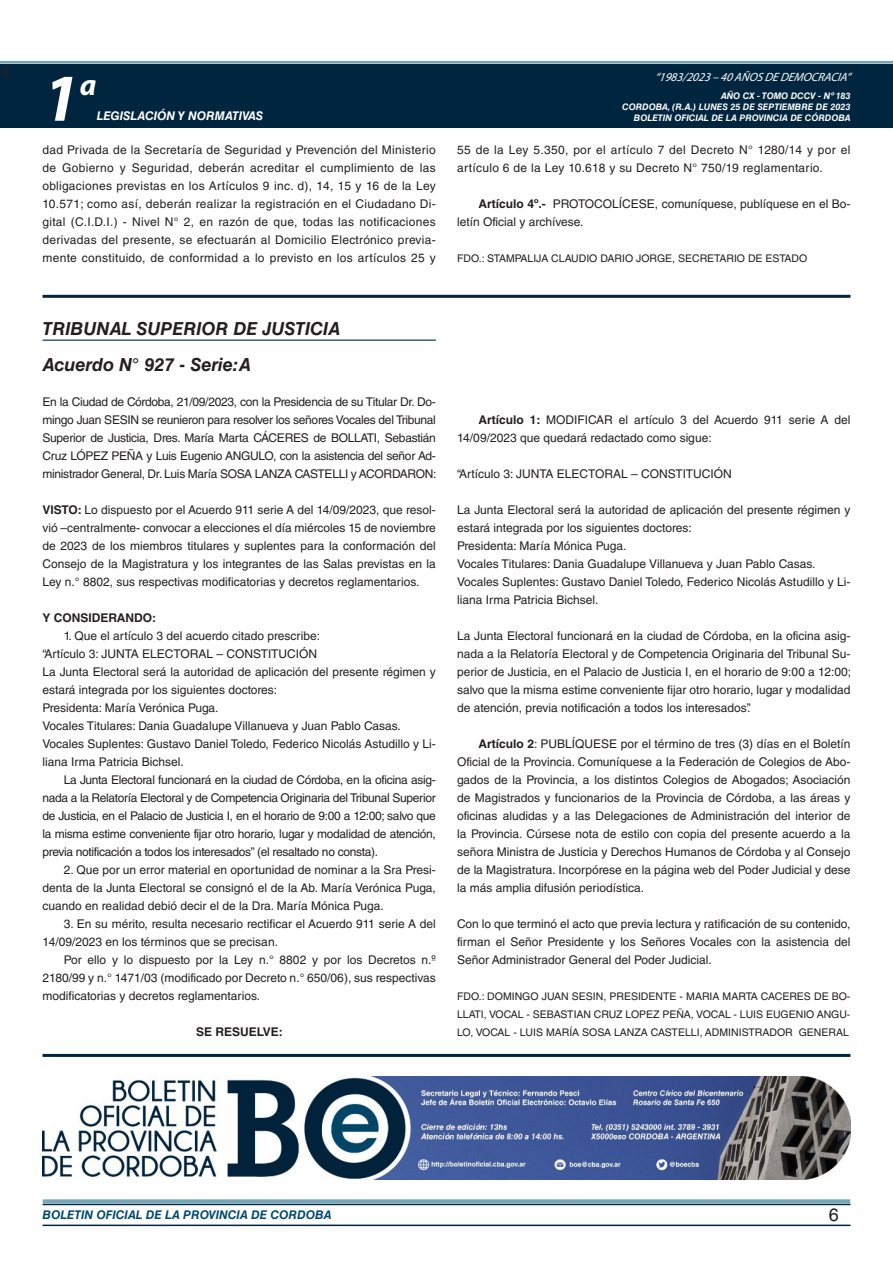
<style>
.page{position:relative;width:893px;height:1263px;background:#fff}
.page>*{position:absolute;margin:0;border:0;box-sizing:border-box;transform-origin:0 0}
.t1{font:italic 700 67.5px "Myriad Pro";color:#fff}
.t2{font:italic 700 30px "Myriad Pro";color:#fff}
.NOMBRE_DE_MINISTERIO{font:italic 700 18px "Helvetica LT Std";color:#231f20}
.t3{font:18px "Minion Pro";color:#231f20}
.t4{font:18px "Helvetica LT Std";color:#231f20}
.TEXTO_BASE{font:12px/18px "Helvetica LT Std";color:#231f20;text-align:justify}
.TEXTO_BASE-2{font:12px/18px "Helvetica LT Std";letter-spacing:.025em;color:#231f20}
.t5{font:italic 700 12px "Helvetica LT Std";color:#004b6c}
.t6{font:italic 12px "Myriad Pro";color:#fff}
.t7{font:italic 700 12px "Helvetica LT Std";color:#fff}
.TEXTO_BASE-3{font:700 12px "Helvetica LT Std";color:#231f20}
.RESUELVE{font:700 12px "Helvetica LT Std";color:#231f20}
.FIRMA{font:10.5px/18px "Helvetica LT Std";color:#231f20;text-align:justify}
.t8{font:italic 700 9px/10.8px "Helvetica LT Std";color:#fff;text-align:right}
.s1{font-weight:700}
</style>
<div class="page">
<div style="left:0;top:61px;width:893px;height:6px;background:#fff;opacity:.75"></div>
<div style="left:0;top:64px;width:893px;height:64px;background:#00263f"></div>
<hr style="left:43px;top:1224px;width:807px;height:2px;background:#00263f">
<div style="left:42px;top:1198px;width:809px;height:8px;background:#fff;opacity:.75"></div>
<hr style="left:43px;top:295px;width:807px;height:3px;background:#00263f">
<hr style="left:43px;top:340px;width:393px;height:1px;background:#00263f">
<img style="left:43px;top:1076px;width:807px;height:104px">
<hr style="left:43px;top:1054px;width:807px;height:3px;background:#00263f">
<h3 class="t3" style="left:0;top:59px;width:10px">4</h3>
<h1 class="t1" style="left:43px;top:54px;width:38px">1</h1>
<h2 class="t2" style="left:80px;top:66px;width:18px">a</h2>
<p class="t7" style="left:97px;top:109px;width:168px">LEGISLACIÓN Y NORMATIVAS</p>
<p class="t6" style="left:655px;top:70px;width:197px">“ 1983/2023 – 40 AÑOS DE DEMOCRACIA”</p>
<p class="t8" style="left:622px;top:91px;width:230px">AÑO CX - TOMO DCCV - Nº 183<br>CORDOBA, (R.A.) LUNES 25 DE SEPTIEMBRE DE 2023<br>BOLETIN OFICIAL DE LA PROVINCIA DE CÓRDOBA</p>
<p class="TEXTO_BASE" style="left:43px;top:141px;width:395px">dad Privada de la Secretaría de Seguridad y Prevención del Ministerio de Gobierno y Seguridad, deberán acreditar el cumplimiento de las obligaciones previstas en los Artículos 9 inc. d), 14, 15 y 16 de la Ley 10.571; como así, deberán realizar la registración en el Ciudadano Di&shy;gital (C.I.D.I.) - Nivel N° 2, en razón de que, todas las notificaciones derivadas del presente, se efectuarán al Domicilio Electrónico previa&shy;mente constituido, de conformidad a lo previsto en los artículos 25 y</p>
<p class="TEXTO_BASE-2" style="left:457px;top:141px;width:395px">55 de la Ley 5.350, por el artículo 7 del Decreto N° 1280/14 y por el artículo 6 de la Ley 10.618 y su Decreto N° 750/19 reglamentario.</p>
<p class="TEXTO_BASE" style="left:457px;top:195px;width:395px;text-indent:21px"><span class="s1">Artículo 4º.-</span> PROTOCOLÍCESE, comuníquese, publíquese en el Bo&shy;letín Oficial y archívese.</p>
<p class="FIRMA" style="left:457px;top:249px;width:352px">FDO.: STAMPALIJA CLAUDIO DARIO JORGE, SECRETARIO DE ESTADO</p>
<p class="NOMBRE_DE_MINISTERIO" style="left:43px;top:318px;width:299px">TRIBUNAL SUPERIOR DE JUSTICIA</p>
<p class="NOMBRE_DE_MINISTERIO" style="left:43px;top:354px;width:210px">Acuerdo N° 927 - Serie:A</p>
<p class="TEXTO_BASE" style="left:43px;top:393px;width:395px">En la Ciudad de Córdoba, 21/09/2023, con la Presidencia de su Titular Dr. Do&shy;mingo Juan SESIN se reunieron para resolver los señores Vocales del Tribunal Superior de Justicia, Dres. María Marta CÁCERES de BOLLATI, Sebastián Cruz LÓPEZ PEÑA y Luis Eugenio ANGULO, con la asistencia del señor Ad&shy;ministrador General, Dr. Luis María SOSA LANZA CASTELLI y ACORDARON:</p>
<p class="TEXTO_BASE" style="left:43px;top:501px;width:395px"><span class="s1">VISTO:</span> Lo dispuesto por el Acuerdo 911 serie A del 14/09/2023, que resol&shy;vió –centralmente- convocar a elecciones el día miércoles 15 de noviembre de 2023 de los miembros titulares y suplentes para la conformación del Consejo de la Magistratura y los integrantes de las Salas previstas en la Ley n.° 8802, sus respectivas modificatorias y decretos reglamentarios.</p>
<p class="TEXTO_BASE-3" style="left:43px;top:610px;width:115px">Y CONSIDERANDO:</p>
<p class="TEXTO_BASE" style="left:64px;top:627px;width:258px">1. Que el artículo 3 del acuerdo citado prescribe:</p>
<p class="TEXTO_BASE" style="left:43px;top:645px;width:276px">“Artículo 3: JUNTA ELECTORAL – CONSTITUCIÓN</p>
<p class="TEXTO_BASE" style="left:43px;top:663px;width:395px">La Junta Electoral será la autoridad de aplicación del presente régimen y estará integrada por los siguientes doctores:</p>
<p class="TEXTO_BASE" style="left:43px;top:699px;width:178px">Presidenta: María Verónica Puga.</p>
<p class="TEXTO_BASE" style="left:43px;top:717px;width:360px">Vocales Titulares: Dania Guadalupe Villanueva y Juan Pablo Casas.</p>
<p class="TEXTO_BASE" style="left:43px;top:735px;width:395px">Vocales Suplentes: Gustavo Daniel Toledo, Federico Nicolás Astudillo y Li&shy;liana Irma Patricia Bichsel.</p>
<p class="TEXTO_BASE" style="left:43px;top:771px;width:395px;text-indent:21px">La Junta Electoral funcionará en la ciudad de Córdoba, en la oficina asig&shy;nada a la Relatoría Electoral y de Competencia Originaria del Tribunal Superior de Justicia, en el Palacio de Justicia I, en el horario de 9:00 a 12:00; salvo que la misma estime conveniente fijar otro horario, lugar y modalidad de atención, previa notificación a todos los interesados” (el resaltado no consta).</p>
<p class="TEXTO_BASE" style="left:43px;top:861px;width:395px;text-indent:21px">2. Que por un error material en oportunidad de nominar a la Sra Presi&shy;denta de la Junta Electoral se consignó el de la Ab. María Verónica Puga, cuando en realidad debió decir el de la Dra. María Mónica Puga.</p>
<p class="TEXTO_BASE" style="left:43px;top:915px;width:395px;text-indent:21px">3. En su mérito, resulta necesario rectificar el Acuerdo 911 serie A del<br>14/09/2023 en los términos que se precisan.</p>
<p class="TEXTO_BASE" style="left:43px;top:951px;width:395px;text-indent:21px">Por ello y lo dispuesto por la Ley n.° 8802 y por los Decretos n.º 2180/99 y n.° 1471/03 (modificado por Decreto n.° 650/06), sus respectivas modificatorias y decretos reglamentarios.</p>
<p class="RESUELVE" style="left:196px;top:1024px;width:88px">SE RESUELVE:</p>
<p class="TEXTO_BASE" style="left:457px;top:411px;width:395px;text-indent:21px"><span class="s1">Artículo 1:</span> MODIFICAR el artículo 3 del Acuerdo 911 serie A del<br>14/09/2023 que quedará redactado como sigue:</p>
<p class="TEXTO_BASE" style="left:457px;top:465px;width:276px">“Artículo 3: JUNTA ELECTORAL – CONSTITUCIÓN</p>
<p class="TEXTO_BASE" style="left:457px;top:501px;width:395px">La Junta Electoral será la autoridad de aplicación del presente régimen y estará integrada por los siguientes doctores:</p>
<p class="TEXTO_BASE" style="left:457px;top:537px;width:171px">Presidenta: María Mónica Puga.</p>
<p class="TEXTO_BASE" style="left:457px;top:555px;width:360px">Vocales Titulares: Dania Guadalupe Villanueva y Juan Pablo Casas.</p>
<p class="TEXTO_BASE" style="left:457px;top:573px;width:395px">Vocales Suplentes: Gustavo Daniel Toledo, Federico Nicolás Astudillo y Li&shy;liana Irma Patricia Bichsel.</p>
<p class="TEXTO_BASE" style="left:457px;top:627px;width:395px">La Junta Electoral funcionará en la ciudad de Córdoba, en la oficina asig&shy;nada a la Relatoría Electoral y de Competencia Originaria del Tribunal Su&shy;perior de Justicia, en el Palacio de Justicia I, en el horario de 9:00 a 12:00; salvo que la misma estime conveniente fijar otro horario, lugar y modalidad de atención, previa notificación a todos los interesados”.</p>
<p class="TEXTO_BASE" style="left:457px;top:735px;width:395px;text-indent:21px"><span class="s1">Artículo 2</span>: PUBLÍQUESE por el término de tres (3) días en el Boletín Oficial de la Provincia. Comuníquese a la Federación de Colegios de Abo&shy;gados de la Provincia, a los distintos Colegios de Abogados; Asociación de Magistrados y funcionarios de la Provincia de Córdoba, a las áreas y oficinas aludidas y a las Delegaciones de Administración del interior de la Provincia. Cúrsese nota de estilo con copia del presente acuerdo a la señora Ministra de Justicia y Derechos Humanos de Córdoba y al Consejo de la Magistratura. Incorpórese en la página web del Poder Judicial y dese la más amplia difusión periodística.</p>
<p class="TEXTO_BASE" style="left:457px;top:915px;width:395px">Con lo que terminó el acto que previa lectura y ratificación de su contenido, firman el Señor Presidente y los Señores Vocales con la asistencia del Señor Administrador General del Poder Judicial.</p>
<p class="FIRMA" style="left:457px;top:987px;width:395px">FDO.: DOMINGO JUAN SESIN, PRESIDENTE - MARIA MARTA CACERES DE BO-LLATI, VOCAL - SEBASTIAN CRUZ LOPEZ PEÑA, VOCAL - LUIS EUGENIO ANGU-LO, VOCAL - LUIS MARÍA SOSA LANZA CASTELLI, ADMINISTRADOR GENERAL</p>
<p class="t5" style="left:43px;top:1208px;width:290px">BOLETIN OFICIAL DE LA PROVINCIA DE CORDOBA</p>
<h3 class="t4" style="left:829px;top:1204px;width:12px">6</h3>
</div>
